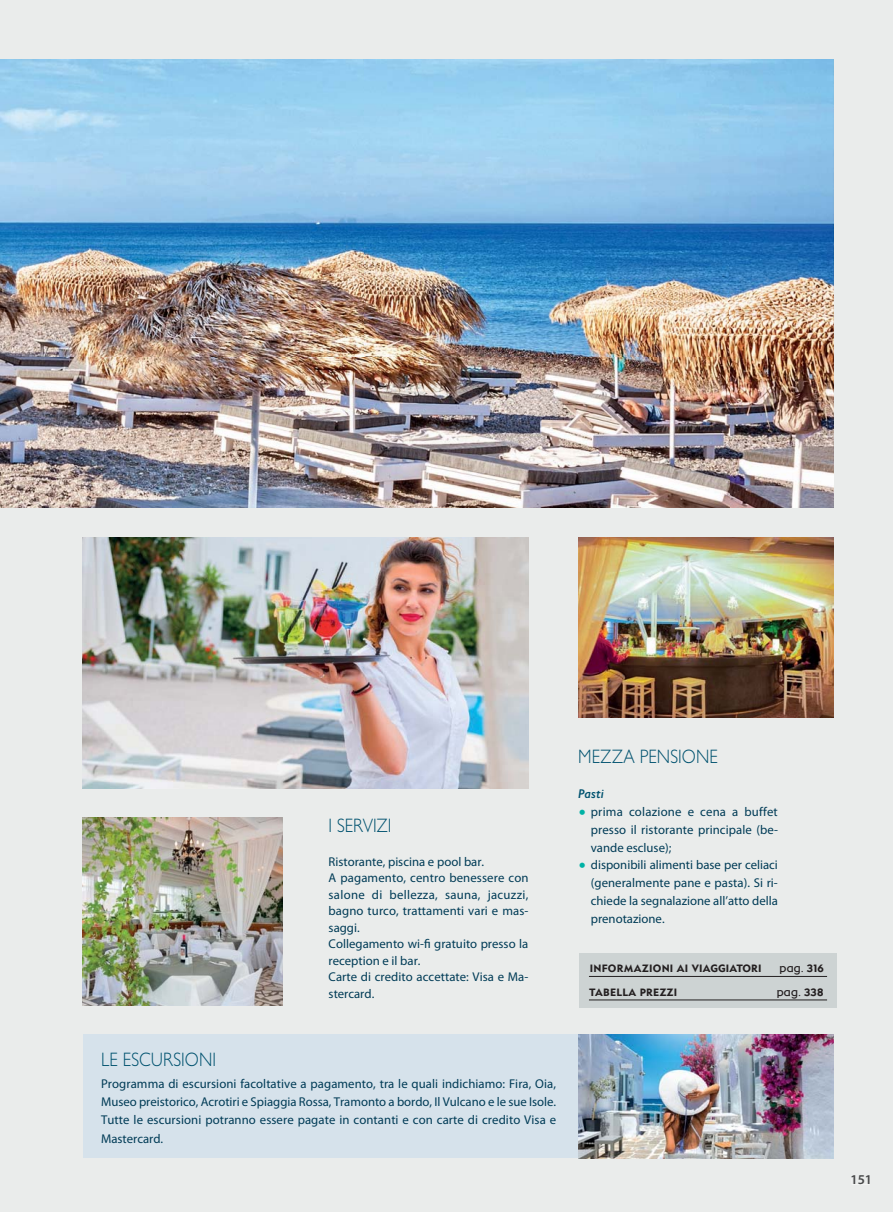
<style>
.page{position:relative;width:893px;height:1212px;background:#eaeceb}
.page>*{position:absolute;margin:0;border:0;box-sizing:border-box;transform-origin:0 0}
.t1{font:300 19.5px "Gill Sans Nova";letter-spacing:.005em;color:#00526f;scale:.9 1}
.t2{font:600 13.5px "Myriad Pro";color:#4c4c4e}
.t3{font:12.75px/16.5px "Myriad Pro";letter-spacing:.005em;color:#003b56;text-align:justify}
.t4{font:italic 600 12.75px "Gill Sans Nova";letter-spacing:.015em;color:#00526f}
.t5{font:500 10.5px "Nivea";letter-spacing:.025em;color:#231f20}
.t6{font:10.5px "Nivea";letter-spacing:.015em;color:#231f20}
.s1{font-family:"Legacy Sans Std";font-weight:700;font-size:30px;color:#00b2a5}
.s2{font-weight:500}
</style>
<div class="page">
<div style="left:852px;top:1175px;width:18px;height:9px;background:#eaeceb"></div>
<img style="left:83px;top:818px;width:200px;height:187px">
<div style="left:83px;top:1035px;width:545px;height:123px;background:#d6e2eb"></div>
<img style="left:578px;top:1035px;width:255px;height:123px">
<div style="left:579px;top:954px;width:258px;height:30px;background:#cdd3d3"></div>
<hr style="left:589px;top:976px;width:238px;height:1px;background:#231f20">
<div style="left:579px;top:977px;width:258px;height:30px;background:#cdd3d3"></div>
<hr style="left:589px;top:1000px;width:238px;height:1px;background:#231f20">
<img style="left:83px;top:537px;width:445px;height:251px">
<img style="left:578px;top:537px;width:255px;height:180px">
<img style="left:0;top:60px;width:833px;height:447px">
<h1 class="t1" style="left:329px;top:819px;width:71px">I SERVIZI</h1>
<p class="t3" style="left:329px;top:854px;width:201px;text-align:left">Ristorante, piscina e pool bar.<br>A pagamento, centro benessere con salone di bellezza, sauna, jacuzzi, bagno turco, trattamenti vari e mas&shy;saggi.<br>Collegamento wi-fi gratuito presso la reception e il bar.<br>Carte di credito accettate: Visa e Ma&shy;stercard.</p>
<h1 class="t1" style="left:101px;top:1052px;width:129px">LE ESCURSIONI</h1>
<p class="t3" style="left:101px;top:1076px;width:457px;line-height:18.1px">Programma di escursioni facoltative a pagamento, tra le quali indichiamo: Fira, Oia, Museo preistorico, Acrotiri e Spiaggia Rossa, Tramonto a bordo, Il Vulcano e le sue Isole.<br>Tutte le escursioni potranno essere pagate in contanti e con carte di credito Visa e Mastercard.</p>
<h1 class="t1" style="left:578px;top:749px;width:157px">MEZZA PENSIONE</h1>
<p class="t4" style="left:578px;top:786px;width:27px">Pasti</p>
<p class="t3" style="left:591px;top:804px;width:189px;line-height:17.9px;text-indent:-13px"><span class="s1">•</span> prima colazione e cena a buffet presso il ristorante principale (be&shy;vande escluse);</p>
<p class="t3" style="left:591px;top:857px;width:189px;line-height:17.9px;text-indent:-13px"><span class="s1">•</span> disponibili alimenti base per celiaci (generalmente pane e pasta). Si ri&shy;chiede la segnalazione all’atto della prenotazione.</p>
<p class="t5" style="left:590px;top:964px;width:173px">INFORMAZIONI AI VIAGGIATORI</p>
<p class="t6" style="left:780px;top:964px;width:46px">pag. <span class="s2">316</span></p>
<p class="t5" style="left:590px;top:988px;width:89px">TABELLA PREZZI</p>
<p class="t6" style="left:777px;top:988px;width:49px">pag. <span class="s2">338</span></p>
<p class="t2" style="left:850px;top:1172px;width:23px">151</p>
</div>
